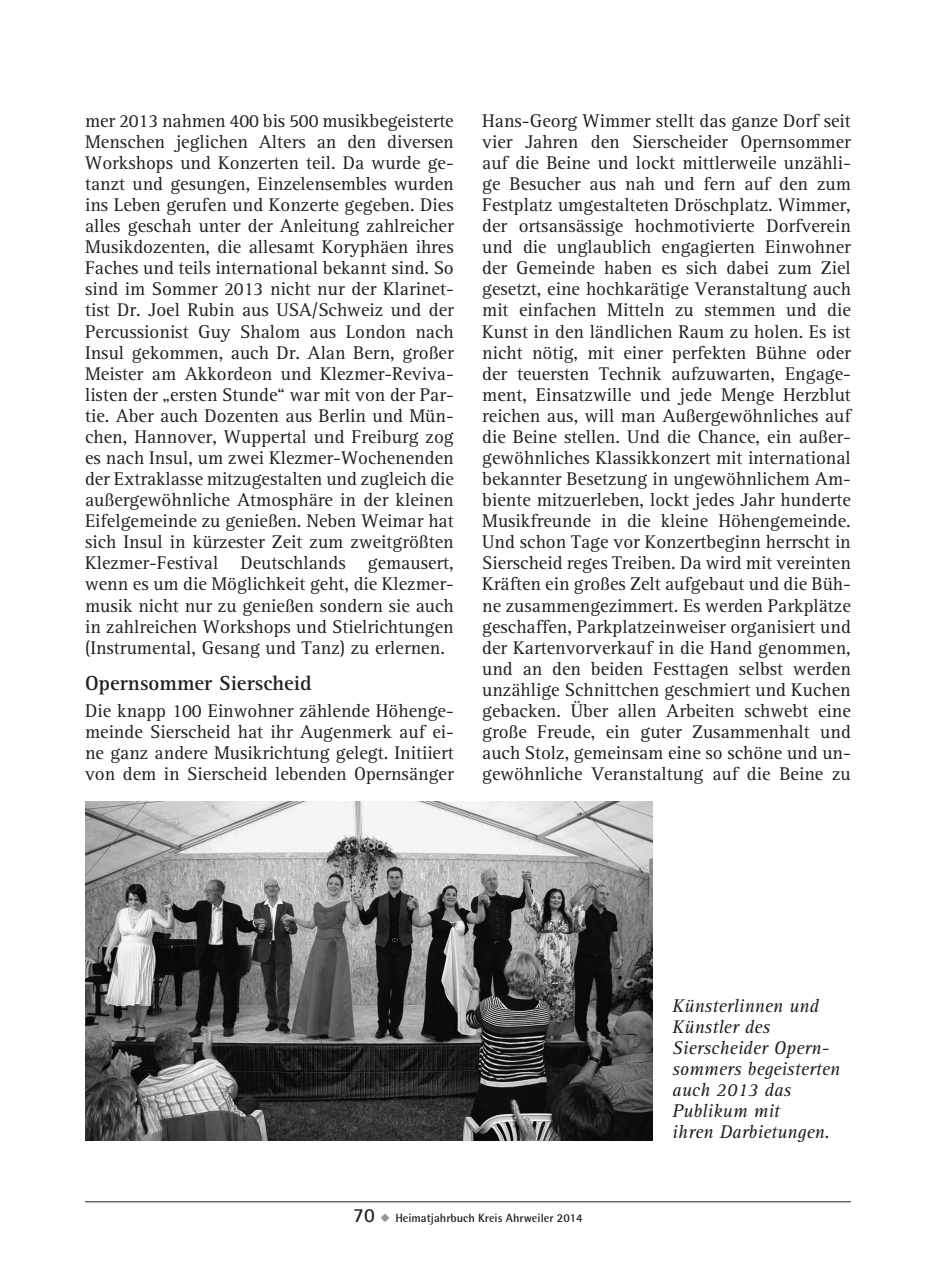
<style>
.page{position:relative;width:936px;height:1276px;background:#fff}
.page>*{position:absolute;margin:0;border:0;box-sizing:border-box;transform-origin:0 0}
.t1{font:700 21px "AT Rotis Serif";color:#231f20}
.t2{font:19px/21px "AT Rotis Serif";color:#231f20;text-align:justify}
.t3{font:italic 19px/21px "AT Rotis Serif";color:#231f20}
.t4{font:700 12px "Rotis Semi Sans";color:#231f20}
.s1{font-family:"Rotis Sans Serif";font-size:20px}
.s2{color:#939598}
</style>
<div class="page">
<hr style="left:85px;top:1201px;width:765px;height:1px;background:#231f20">
<img style="left:85px;top:802px;width:567px;height:338px">
<p class="t2" style="left:85px;top:111px;width:370px">mer 2013 nahmen 400 bis 500 musikbegeisterte Menschen jeglichen Alters an den diversen Workshops und Konzerten teil. Da wurde ge&shy;tanzt und gesungen, Einzelensembles wurden ins Leben gerufen und Konzerte gegeben. Dies alles geschah unter der Anleitung zahlreicher Musikdozenten, die allesamt Koryphäen ihres Faches und teils international bekannt sind. So sind im Sommer 2013 nicht nur der Klarinet&shy;tist Dr. Joel Rubin aus USA/Schweiz und der Percussionist Guy Shalom aus London nach Insul gekommen, auch Dr. Alan Bern, großer Meister am Akkordeon und Klezmer-Reviva&shy;listen der „ersten Stunde“ war mit von der Par&shy;tie. Aber auch Dozenten aus Berlin und Mün&shy;chen, Hannover, Wuppertal und Freiburg zog es nach Insul, um zwei Klezmer-Wochenenden der Extraklasse mitzugestalten und zugleich die außergewöhnliche Atmosphäre in der kleinen Eifelgemeinde zu genießen. Neben Weimar hat sich Insul in kürzester Zeit zum zweitgrößten Klezmer-Festival Deutschlands gemausert, wenn es um die Möglichkeit geht, die Klezmer&shy;musik nicht nur zu genießen sondern sie auch in zahlreichen Workshops und Stielrichtungen (Instrumental, Gesang und Tanz) zu erlernen.</p>
<p class="t1" style="left:85px;top:671px;width:228px">Opernsommer Sierscheid</p>
<p class="t2" style="left:85px;top:701px;width:370px">Die knapp 100 Einwohner zählende Höhenge&shy;meinde Sierscheid hat ihr Augenmerk auf ei&shy;ne ganz andere Musikrichtung gelegt. Initiiert von dem in Sierscheid lebenden Opernsänger</p>
<p class="t2" style="left:482px;top:110px;width:370px">Hans-Georg Wimmer stellt das ganze Dorf seit vier Jahren den Sierscheider Opernsommer auf die Beine und lockt mittlerweile unzähli&shy;ge Besucher aus nah und fern auf den zum Festplatz umgestalteten Dröschplatz. Wimmer, der ortsansässige hochmotivierte Dorfverein und die unglaublich engagierten Einwohner der Gemeinde haben es sich dabei zum Ziel gesetzt, eine hochkarätige Veranstaltung auch mit einfachen Mitteln zu stemmen und die Kunst in den ländlichen Raum zu holen. Es ist nicht nötig, mit einer perfekten Bühne oder der teuersten Technik aufzuwarten, Engage&shy;ment, Einsatzwille und jede Menge Herzblut reichen aus, will man Außergewöhnliches auf die Beine stellen. Und die Chance, ein außer&shy;gewöhnliches Klassikkonzert mit international bekannter Besetzung in ungewöhnlichem Am&shy;biente mitzuerleben, lockt jedes Jahr hunderte Musikfreunde in die kleine Höhengemeinde.<br>Und schon Tage vor Konzertbeginn herrscht in Sierscheid reges Treiben. Da wird mit vereinten Kräften ein großes Zelt aufgebaut und die Büh&shy;ne zusammengezimmert. Es werden Parkplätze geschaffen, Parkplatzeinweiser organisiert und der Kartenvorverkauf in die Hand genommen, und an den beiden Festtagen selbst werden unzählige Schnittchen geschmiert und Kuchen gebacken. Über allen Arbeiten schwebt eine große Freude, ein guter Zusammenhalt und auch Stolz, gemeinsam eine so schöne und un&shy;gewöhnliche Veranstaltung auf die Beine zu</p>
<p class="t3" style="left:672px;top:995px;width:169px">Künsterlinnen und<br>Künstler des<br>Sierscheider Opern&shy;sommers begeisterten auch 2013 das<br>Publikum mit<br>ihren Darbietungen.</p>
<p class="t4" style="left:353px;top:1210px;width:231px"><span class="s1">70</span> <span class="s2">◆</span> Heimatjahrbuch Kreis Ahrweiler 2014</p>
</div>
